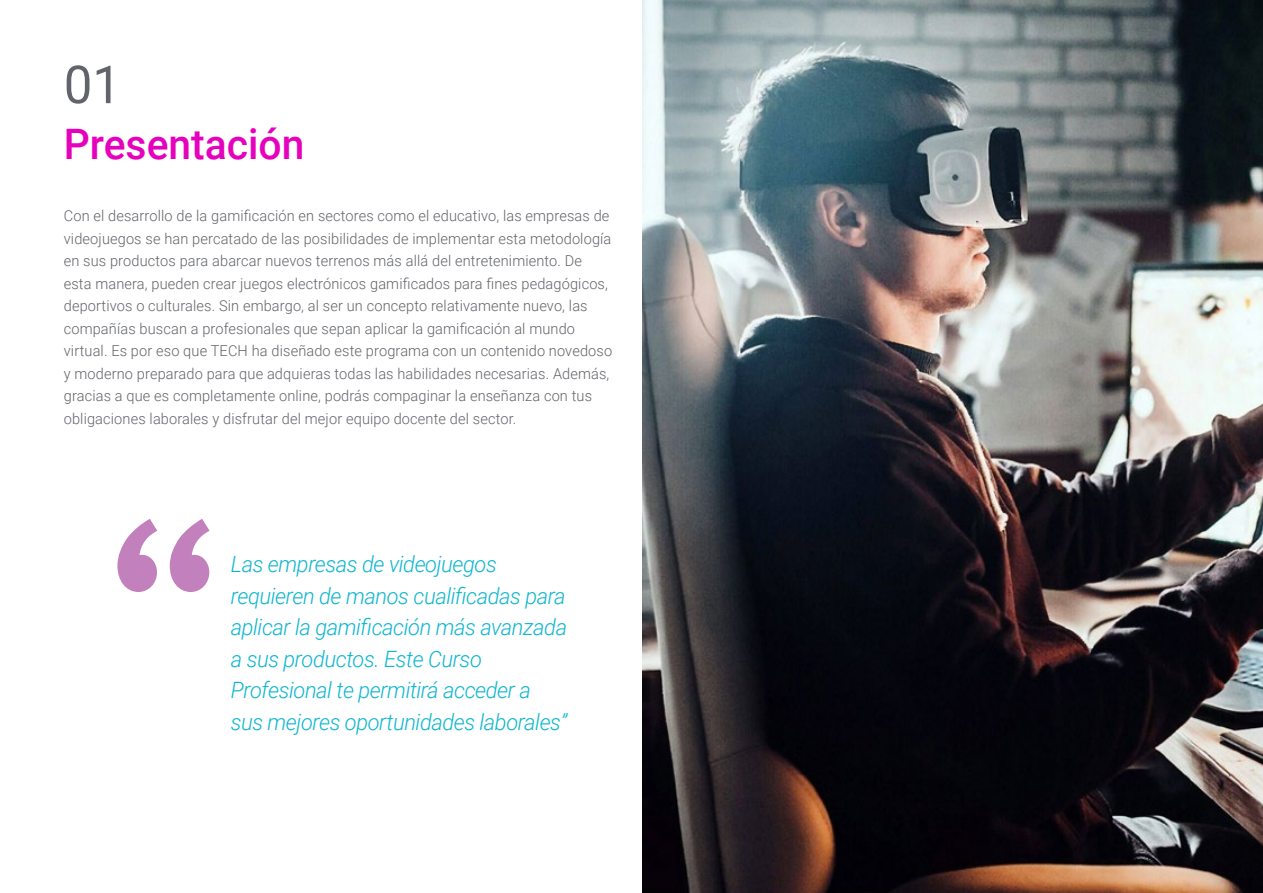
<style>
.page{position:relative;width:1263px;height:893px;background:#fff}
.page>*{position:absolute;margin:0;border:0;box-sizing:border-box;transform-origin:0 0}
.t1{font:52.5px "Roboto";color:#61646a}
.t2{font:500 42px "Roboto";color:#e602bd}
.t3{font:italic 300 22.5px/31.5px "Roboto";letter-spacing:-.02em;color:#0fb6cf}
.t4{font:300 15px/22.5px "Roboto";letter-spacing:.01em;color:#61646a}
</style>
<div class="page">
<svg style="left:117px;top:519px;width:93px;height:73px"></svg>
<img style="left:642px;top:0;width:621px;height:893px">
<h1 class="t1" style="left:64px;top:48px;width:59px">01</h1>
<h2 class="t2" style="left:64px;top:115px;width:242px">Presentación</h2>
<p class="t4" style="left:64px;top:204px;width:550px">Con el desarrollo de la gamificación en sectores como el educativo, las empresas de videojuegos se han percatado de las posibilidades de implementar esta metodología en sus productos para abarcar nuevos terrenos más allá del entretenimiento. De esta manera, pueden crear juegos electrónicos gamificados para fines pedagógicos, deportivos o culturales. Sin embargo, al ser un concepto relativamente nuevo, las compañías buscan a profesionales que sepan aplicar la gamificación al mundo virtual. Es por eso que TECH ha diseñado este programa con un contenido novedoso y moderno preparado para que adquieras todas las habilidades necesarias. Además, gracias a que es completamente online, podrás compaginar la enseñanza con tus obligaciones laborales y disfrutar del mejor equipo docente del sector.</p>
<h3 class="t3" style="left:231px;top:548px;width:338px">Las empresas de videojuegos requieren de manos cualificadas para aplicar la gamificación más avanzada a sus productos. Este Curso Profesional te permitirá acceder a sus mejores oportunidades laborales”</h3>
</div>
